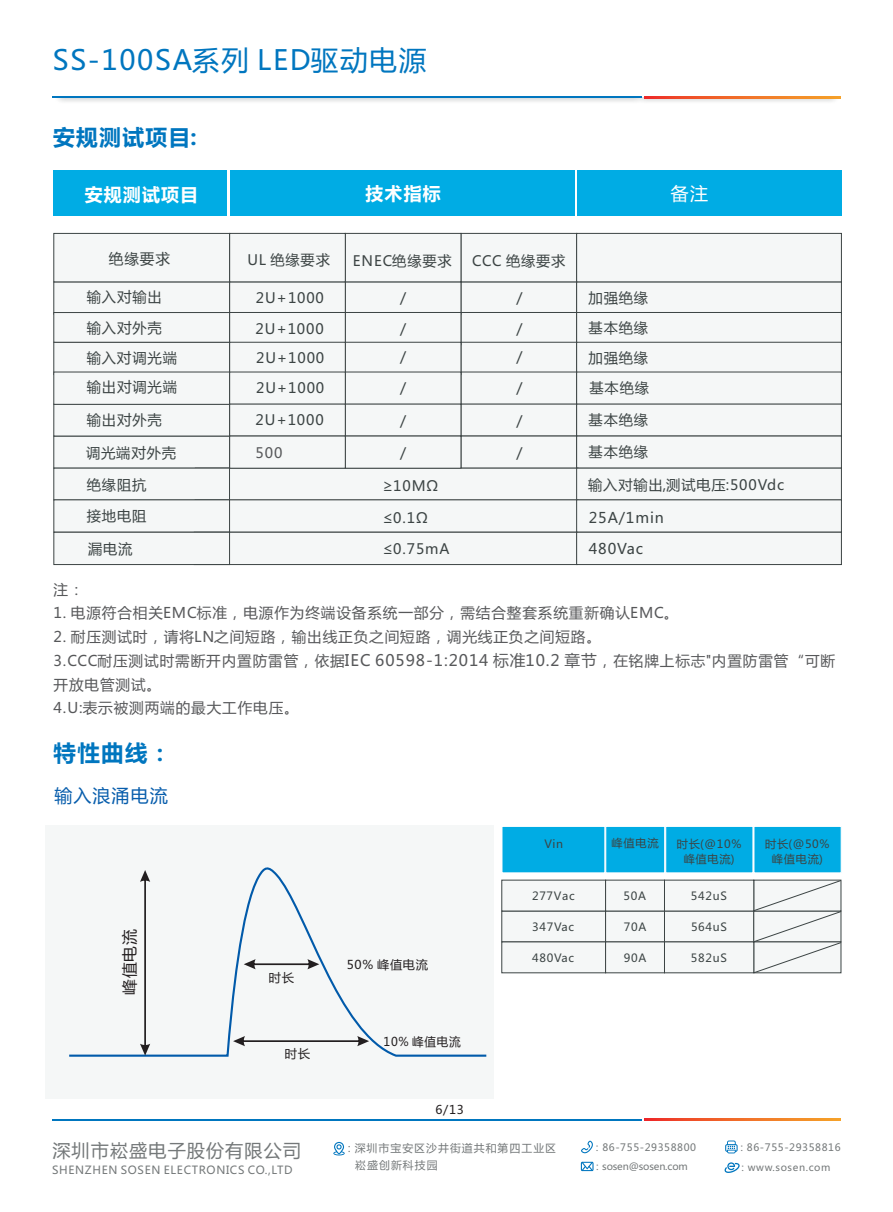
<style>
.page{position:relative;width:893px;height:1212px;background:#fff}
.page>*{position:absolute;margin:0;border:0;box-sizing:border-box;transform-origin:0 0}
.t1{font:27.6px "Microsoft Ya Hei";letter-spacing:.06em;color:#0076bf}
.t2{font:700 22.5px "Microsoft Ya Hei";color:#0076bf}
.t3{font:700 21.75px "Microsoft Ya Hei";letter-spacing:.06em;color:#0076bf}
.t4{font:18.15px "Microsoft Ya Hei";letter-spacing:.06em;color:#747879}
.t5{font:700 18px "Microsoft Ya Hei";letter-spacing:.06em;color:#fff}
.t6{font:18px "Microsoft Ya Hei";letter-spacing:.06em;color:#075dac}
.t7{font:18px "Microsoft Ya Hei";color:#fff}
.t8{font:15.6px "Microsoft Ya Hei";color:#231f20}
.t9{font:14.7px/23.7px "Microsoft Ya Hei";letter-spacing:.06em;color:#57585a}
.t10{font:14.7px "Microsoft Ya Hei";letter-spacing:.06em;color:#3c4444}
.t11{font:14.25px/30.6px "Microsoft Ya Hei";letter-spacing:.06em;color:#3c4444}
.t12{font:14.25px "Microsoft Ya Hei";color:#57585a}
.t13{font:12.15px "Microsoft Ya Hei";letter-spacing:.06em;color:#231f20}
.t14{font:12.15px "Microsoft Ya Hei";letter-spacing:.06em;color:#231f20;scale:.96 1}
.t15{font:12px "Microsoft Ya Hei";color:#231f20}
.t16{font:11.25px/14.9px "Microsoft Ya Hei";letter-spacing:.06em;color:#3c4444;text-align:center}
.t17{font:11.1px "Microsoft Ya Hei";letter-spacing:.06em;color:#747879}
.t18{font:10.95px "Microsoft Ya Hei";letter-spacing:.095em;color:#747879}
.t19{font:10.05px "Microsoft Ya Hei";letter-spacing:.06em;color:#747879}
.t20{font:9.9px "Microsoft Ya Hei";letter-spacing:-.015em;color:#747879}
.t21{font:9.9px "Microsoft Ya Hei";letter-spacing:.06em;color:#747879}
.s1{font-size:14.7px}
.s2{font-size:15.75px}
</style>
<div class="page">
<img style="left:58px;top:98px;width:782px;height:4px">
<hr style="left:53px;top:97px;width:589px;height:1px;background:#0076bf">
<svg style="left:644px;top:97px;width:196px;height:1px"></svg>
<svg style="left:333px;top:1142px;width:12px;height:13px"></svg>
<svg style="left:581px;top:1140px;width:12px;height:13px"></svg>
<svg style="left:725px;top:1140px;width:13px;height:13px"></svg>
<svg style="left:724px;top:1162px;width:16px;height:11px"></svg>
<svg style="left:581px;top:1162px;width:12px;height:9px"></svg>
<hr style="left:53px;top:1119px;width:589px;height:1px;background:#0076bf">
<svg style="left:644px;top:1119px;width:196px;height:1px"></svg>
<div style="left:230px;top:171px;width:344px;height:45px;background:#00ace4"></div>
<div style="left:577px;top:171px;width:264px;height:45px;background:#00ace4"></div>
<div style="left:54px;top:171px;width:173px;height:45px;background:#00ace4"></div>
<svg style="left:53px;top:233px;width:789px;height:332px"></svg>
<div style="left:45px;top:825px;width:449px;height:274px;background:#f5f7f7"></div>
<svg style="left:69px;top:867px;width:418px;height:190px"></svg>
<svg style="left:140px;top:870px;width:10px;height:185px"></svg>
<svg style="left:244px;top:959px;width:75px;height:10px"></svg>
<svg style="left:233px;top:1036px;width:136px;height:10px"></svg>
<svg style="left:501px;top:826px;width:341px;height:148px"></svg>
<h1 class="t1" style="left:53px;top:48px;width:375px">SS-100SA系列 LED驱动电源</h1>
<h3 class="t3" style="left:53px;top:127px;width:145px">安规测试项目:</h3>
<p class="t5" style="left:85px;top:186px;width:115px">安规测试项目</p>
<p class="t5" style="left:366px;top:185px;width:77px">技术指标</p>
<p class="t7" style="left:671px;top:185px;width:39px">备注</p>
<p class="t10" style="left:109px;top:252px;width:63px">绝缘要求</p>
<p class="t11" style="left:247px;top:245px;width:84px">UL 绝缘要求</p>
<p class="t11" style="left:353px;top:247px;width:100px">ENEC绝缘要求</p>
<p class="t11" style="left:472px;top:247px;width:95px">CCC 绝缘要求</p>
<p class="t11" style="left:87px;top:283px;width:77px">输入<span class="s1">对</span>输出</p>
<p class="t11" style="left:87px;top:313px;width:77px">输入<span class="s1">对</span>外壳</p>
<p class="t11" style="left:87px;top:344px;width:92px;line-height:29.2px">输入<span class="s1">对</span>调光端输出<span class="s1">对</span>调光端</p>
<p class="t11" style="left:87px;top:405px;width:77px">输出<span class="s1">对</span>外壳</p>
<p class="t11" style="left:86px;top:438px;width:92px">调光端<span class="s1">对</span>外壳</p>
<p class="t11" style="left:256px;top:284px;width:70px;line-height:30px;text-align:justify">2U+1000<br>2U+1000<br>2U+1000<br>2U+1000</p>
<p class="t11" style="left:256px;top:406px;width:70px">2U+1000</p>
<p class="t12" style="left:256px;top:446px;width:28px">500</p>
<p class="t11" style="left:400px;top:284px;width:8px">/ /</p>
<p class="t11" style="left:400px;top:343px;width:8px">/ /</p>
<p class="t11" style="left:400px;top:407px;width:8px">/</p>
<p class="t11" style="left:400px;top:438px;width:8px">/</p>
<p class="t11" style="left:517px;top:284px;width:8px">/ /</p>
<p class="t11" style="left:517px;top:343px;width:8px">/ /</p>
<p class="t11" style="left:517px;top:407px;width:8px">/</p>
<p class="t11" style="left:517px;top:438px;width:8px">/</p>
<p class="t11" style="left:589px;top:283px;width:61px">加强绝缘</p>
<p class="t11" style="left:589px;top:314px;width:61px">基本绝缘</p>
<p class="t11" style="left:589px;top:344px;width:61px">加强绝缘</p>
<p class="t11" style="left:589px;top:373px;width:61px">基本绝缘</p>
<p class="t11" style="left:589px;top:405px;width:61px">基本绝缘</p>
<p class="t11" style="left:589px;top:437px;width:61px">基本绝缘</p>
<p class="t11" style="left:87px;top:470px;width:61px">绝缘阻抗</p>
<p class="t11" style="left:588px;top:470px;width:198px">输入对输出,测试电压:500Vdc</p>
<p class="t11" style="left:87px;top:502px;width:61px">接地电阻</p>
<p class="t11" style="left:88px;top:534px;width:46px">漏电流</p>
<p class="t11" style="left:382px;top:472px;width:57px"><span class="s1">≥</span>10MΩ</p>
<p class="t11" style="left:382px;top:504px;width:47px"><span class="s1">≤</span>0.1Ω</p>
<p class="t10" style="left:589px;top:511px;width:77px">25A/1min</p>
<p class="t11" style="left:382px;top:535px;width:68px"><span class="s1">≤</span>0.75mA</p>
<p class="t10" style="left:589px;top:542px;width:56px">480Vac</p>
<p class="t9" style="left:54px;top:579px;width:32px">注：</p>
<p class="t9" style="left:54px;top:602px;width:627px">1. 电源符合相关EMC标准，电源作为终端设备系统一部分，需结合整套系统重新确认EMC。</p>
<p class="t9" style="left:54px;top:626px;width:783px">2. 耐压测试时，请将LN之间短路，输出线正负之间短路，调光线正负之间短路。<br>3.CCC耐压测试时需断开内置防雷管，依据<span class="s2">IEC 60598-1:2014 标准10.2 章节</span>，在铭牌上标志"内置防雷管“可断开放电管测试。<br>4.U:表示被测两端的最大工作电压。</p>
<h2 class="t2" style="left:54px;top:743px;width:119px">特性曲线：</h2>
<p class="t6" style="left:54px;top:787px;width:115px">输入浪涌电流</p>
<p class="t8" style="left:123px;top:995px;width:67px;rotate:-90deg">峰值电流</p>
<p class="t13" style="left:269px;top:972px;width:27px">时长</p>
<p class="t13" style="left:285px;top:1048px;width:27px">时长</p>
<p class="t4" style="left:52px;top:1142px;width:250px">深圳市崧盛电子股份有限公司</p>
<p class="t17" style="left:52px;top:1164px;width:242px">SHENZHEN SOSEN ELECTRONICS CO.,LTD</p>
<p class="t13" style="left:347px;top:959px;width:83px">50% 峰值电流</p>
<p class="t14" style="left:384px;top:1036px;width:82px">10% 峰值电流</p>
<p class="t15" style="left:435px;top:1104px;width:30px">6/13</p>
<p class="t16" style="left:544px;top:837px;width:20px">Vin</p>
<p class="t16" style="left:612px;top:837px;width:49px">峰值电流</p>
<p class="t16" style="left:765px;top:837px;width:66px">时长(@50%峰值电流)</p>
<p class="t16" style="left:677px;top:837px;width:66px">时长(@10%峰值电流)</p>
<p class="t16" style="left:532px;top:889px;width:44px">277Vac</p>
<p class="t16" style="left:532px;top:920px;width:43px">347Vac</p>
<p class="t16" style="left:532px;top:951px;width:43px">480Vac</p>
<p class="t16" style="left:623px;top:889px;width:24px">50A</p>
<p class="t16" style="left:624px;top:920px;width:24px">70A</p>
<p class="t16" style="left:624px;top:951px;width:24px">90A</p>
<p class="t16" style="left:691px;top:889px;width:37px">542uS</p>
<p class="t16" style="left:691px;top:920px;width:37px">564uS</p>
<p class="t16" style="left:691px;top:951px;width:37px">582uS</p>
<p class="t19" style="left:737px;top:1142px;width:105px">：86-755-29358816</p>
<p class="t18" style="left:344px;top:1143px;width:214px">：深圳市宝安区沙井街道共和第四工业区</p>
<p class="t19" style="left:592px;top:1142px;width:105px">：86-755-29358800</p>
<p class="t18" style="left:355px;top:1160px;width:84px">崧盛创新科技园</p>
<p class="t20" style="left:592px;top:1162px;width:97px">：sosen@sosen.com</p>
<p class="t21" style="left:738px;top:1162px;width:94px">：www.sosen.com</p>
</div>
